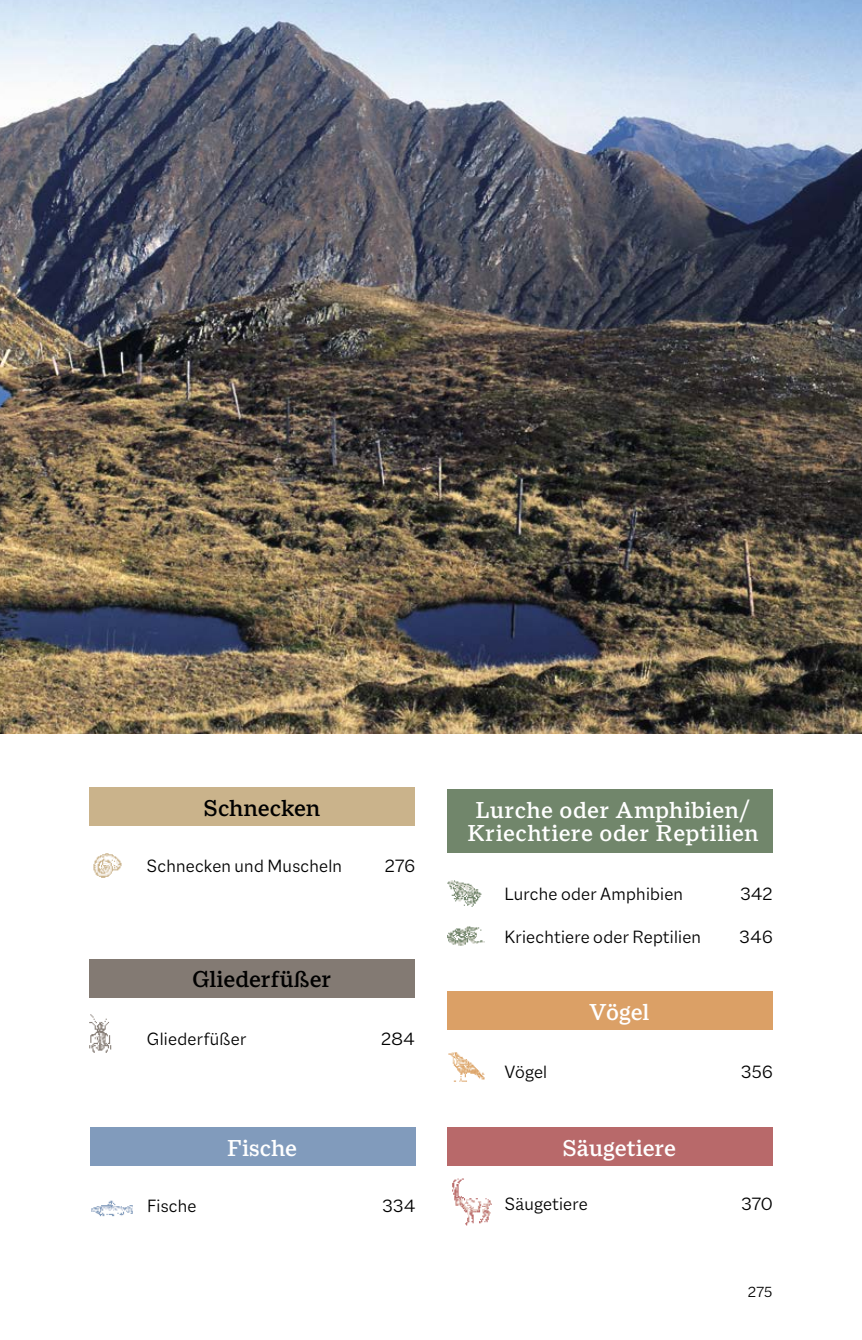
<style>
.page{position:relative;width:862px;height:1340px;background:#fff}
.page>*{position:absolute;margin:0;border:0;box-sizing:border-box;transform-origin:0 0}
.t1{font:500 24.75px/22.5px "Macklin Text";letter-spacing:.015em;color:#fff;text-align:center}
.t2{font:500 24.75px "Macklin Text";color:#000}
.t3{font:500 24.75px "Macklin Text";letter-spacing:-.005em;color:#fff}
.t4{font:300 19.12px "Macklin Sans";letter-spacing:.015em;color:#000}
.t5{font:300 15.75px "Macklin Sans";color:#000}
</style>
<div class="page">
<img style="left:0;top:0;width:861px;height:734px">
<div style="left:89px;top:787px;width:326px;height:39px;background:#cab38b"></div>
<div style="left:89px;top:959px;width:326px;height:38px;background:#837a73"></div>
<div style="left:90px;top:1127px;width:325px;height:38px;background:#819bbc"></div>
<img style="left:93px;top:853px;width:29px;height:25px">
<img style="left:89px;top:1014px;width:23px;height:38px">
<img style="left:91px;top:1200px;width:42px;height:17px">
<div style="left:446px;top:788px;width:326px;height:64px;background:#71866b"></div>
<div style="left:446px;top:991px;width:326px;height:39px;background:#dba066"></div>
<img style="left:447px;top:880px;width:35px;height:27px">
<img style="left:447px;top:926px;width:37px;height:20px">
<img style="left:448px;top:1052px;width:37px;height:30px">
<div style="left:446px;top:1127px;width:326px;height:38px;background:#b8696a"></div>
<img style="left:452px;top:1178px;width:40px;height:48px">
<p class="t2" style="left:203px;top:797px;width:118px">Schnecken</p>
<p class="t4" style="left:147px;top:859px;width:196px">Schnecken und Muscheln</p>
<p class="t4" style="left:385px;top:859px;width:31px">276</p>
<p class="t2" style="left:192px;top:968px;width:141px">Gliederfüßer</p>
<p class="t4" style="left:147px;top:1032px;width:101px">Gliederfüßer</p>
<p class="t4" style="left:381px;top:1032px;width:35px">284</p>
<p class="t1" style="left:227px;top:1137px;width:72px">Fische</p>
<p class="t4" style="left:147px;top:1199px;width:51px">Fische</p>
<p class="t4" style="left:382px;top:1199px;width:34px">334</p>
<p class="t1" style="left:467px;top:800px;width:292px">Lurche oder Amphibien/<br>Kriechtiere oder Reptilien</p>
<p class="t4" style="left:504px;top:887px;width:180px">Lurche oder Amphibien</p>
<p class="t4" style="left:740px;top:887px;width:34px">342</p>
<p class="t4" style="left:504px;top:930px;width:198px">Kriechtiere oder Reptilien</p>
<p class="t4" style="left:739px;top:930px;width:35px">346</p>
<p class="t1" style="left:589px;top:1001px;width:61px">Vögel</p>
<p class="t4" style="left:504px;top:1065px;width:44px">Vögel</p>
<p class="t4" style="left:740px;top:1065px;width:33px">356</p>
<p class="t3" style="left:562px;top:1137px;width:115px">Säugetiere</p>
<p class="t4" style="left:504px;top:1197px;width:84px">Säugetiere</p>
<p class="t4" style="left:741px;top:1197px;width:33px">370</p>
<p class="t5" style="left:747px;top:1286px;width:26px">275</p>
</div>
